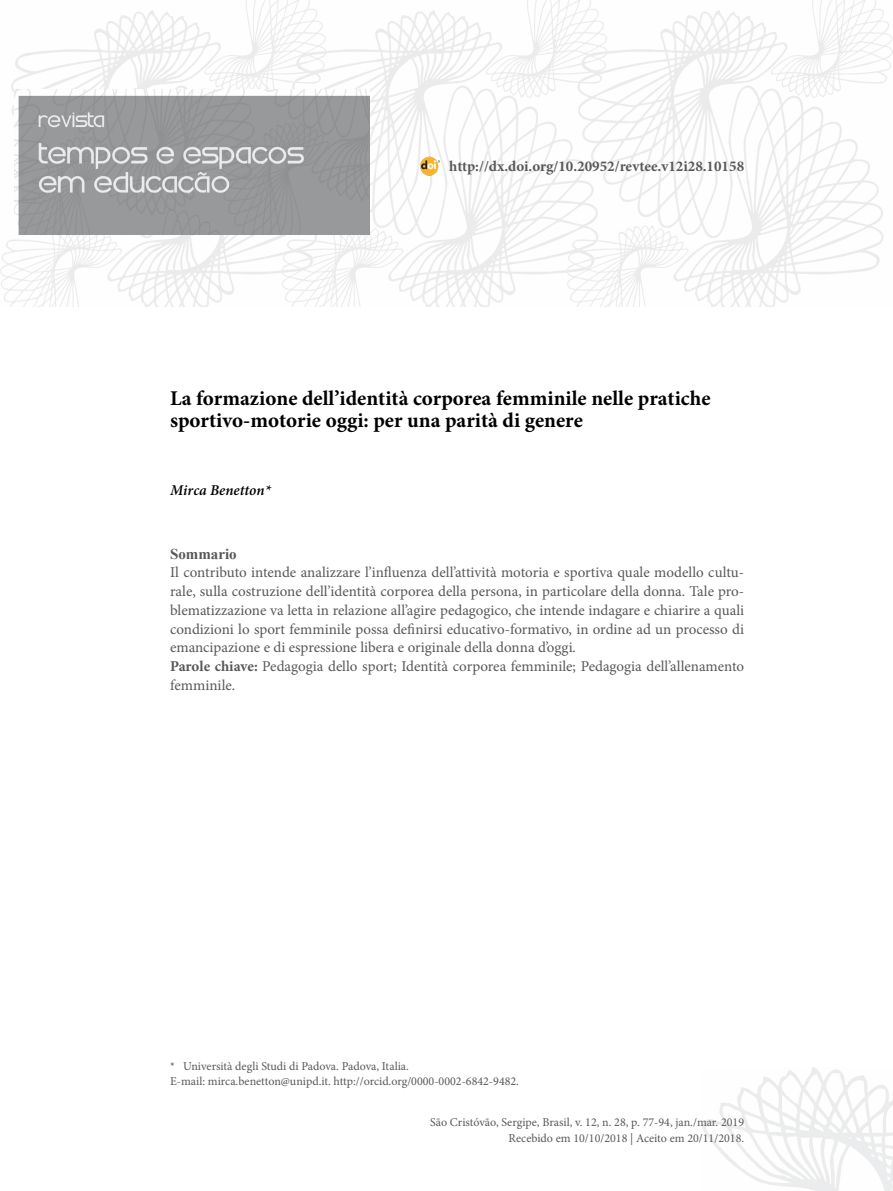
<style>
.page{position:relative;width:893px;height:1191px;background:#fff}
.page>*{position:absolute;margin:0;border:0;box-sizing:border-box;transform-origin:0 0}
.t1{font:700 21px/22.5px "Minion Pro";color:#000}
.t2{font:15px/18.8px "Minion Pro";color:#57585a}
.t3{font:700 15px "Minion Pro";color:#57585a}
.t4{font:italic 600 15px "Minion Pro";color:#000}
.t5{font:700 15px "Times New Roman";color:#57585a}
.t6{font:12px/16.5px "Minion Pro";color:#57585a;text-align:right}
.s1{color:#fff}
.s2{font-weight:700}
</style>
<div class="page">
<img style="left:702px;top:1068px;width:191px;height:123px">
<img style="left:0;top:0;width:893px;height:306px">
<img style="left:14px;top:90px;width:355px;height:144px">
<img style="left:417px;top:157px;width:30px;height:18px">
<p class="t3" style="left:449px;top:155px;width:296px">http://dx.doi.org/10.20952/revtee.v12i28.10158</p>
<h1 class="t1" style="left:170px;top:387px;width:542px">La formazione dell’identità corporea femminile nelle pratiche sportivo-motorie oggi: per una parità di genere</h1>
<p class="t4" style="left:170px;top:479px;width:110px">Mirca Benetton*<span class="s1">1</span></p>
<p class="t5" style="left:170px;top:543px;width:68px">Sommario</p>
<p class="t2" style="left:170px;top:563px;width:576px">Il contributo intende analizzare l’influenza dell’attività motoria e sportiva quale modello cultu&shy;rale, sulla costruzione dell’identità corporea della persona, in particolare della donna. Tale pro&shy;blematizzazione va letta in relazione all’agire pedagogico, che intende indagare e chiarire a quali condizioni lo sport femminile possa definirsi educativo-formativo, in ordine ad un processo di emancipazione e di espressione libera e originale della donna d’oggi.<br><span class="s2">Parole chiave:</span> Pedagogia dello sport; Identità corporea femminile; Pedagogia dell’allenamento femminile.</p>
<p class="t6" style="left:170px;top:1058px;width:350px;line-height:15px;text-align:left">* Università degli Studi di Padova. Padova, Italia.<br>E-mail: mirca.benetton@unipd.it. http://orcid.org/0000-0002-6842-9482.</p>
<p class="t6" style="left:430px;top:1113px;width:316px">São Cristóvão, Sergipe, Brasil, v. 12, n. 28, p. 77-94, jan./mar. 2019<br>Recebido em 10/10/2018 | Aceito em 20/11/2018.</p>
</div>
